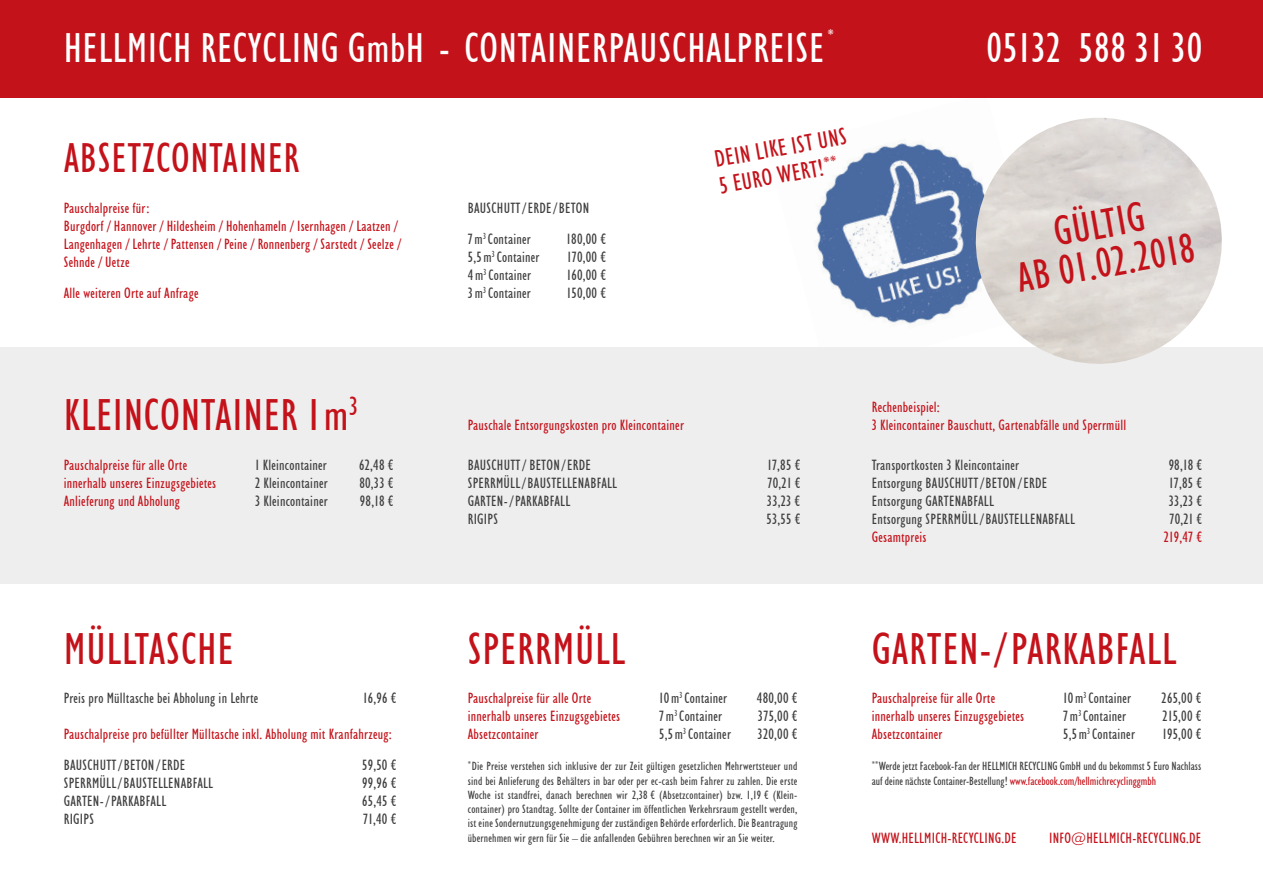
<style>
.page{position:relative;width:1263px;height:893px;background:#fff}
.page>*{position:absolute;margin:0;border:0;box-sizing:border-box;transform-origin:0 0}
.t1{font:condensed 45px "Humanist 521 BT";letter-spacing:.015em;color:#c4121a}
.t2{font:condensed 42px "Humanist 521 BT";letter-spacing:.015em;color:#fff}
.t3{font:condensed 42px/39px "Humanist 521 BT";letter-spacing:.015em;color:#c4121a;text-align:center}
.t4{font:condensed 24px/27px "Humanist 521 BT";color:#c4121a}
.t5{font:condensed 15px/18px "Humanist 521 BT";letter-spacing:.015em;color:#3e3e3f}
.t6{font:condensed 15px/18px "Humanist 521 BT";letter-spacing:.015em;color:#c4121a}
.t7{font:condensed 13.95px "Humanist 521 BT";color:#fff}
.t8{font:condensed 12px/14.2px "Humanist 521 BT";color:#3e3e3f;text-align:justify}
.s1{color:#c4121a}
</style>
<div class="page">
<img style="left:767px;top:143px;width:199px;height:205px">
<div style="left:0;top:348px;width:1263px;height:236px;background:#eeeeef"></div>
<div style="left:0;top:0;width:1263px;height:98px;background:#c4121a"></div>
<img style="left:966px;top:118px;width:266px;height:246px">
<p class="t7" style="left:828px;top:26px;width:8px">*</p>
<h2 class="t2" style="left:64px;top:23px;width:762px">HELLMICH RECYCLING GmbH - CONTAINERPAUSCHALPREISE</h2>
<h2 class="t3" style="left:64px;top:138px;width:237px">ABSETZCONTAINER</h2>
<p class="t6" style="left:64px;top:199px;width:339px">Pauschalpreise für:<br>Burgdorf / Hannover / Hildesheim / Hohenhameln / Isernhagen / Laatzen / Langenhagen / Lehrte / Pattensen / Peine / Ronnenberg / Sarstedt / Seelze / Sehnde / Uetze</p>
<p class="t6" style="left:64px;top:284px;width:136px">Alle weiteren Orte auf Anfrage</p>
<p class="t5" style="left:468px;top:193px;width:123px;line-height:30.8px">BAUSCHUTT/ERDE/BETON<br>7m<sup>3</sup> Container</p>
<p class="t5" style="left:567px;top:230px;width:41px">180,00 €</p>
<p class="t5" style="left:468px;top:248px;width:73px">5,5m<sup>3</sup> Container</p>
<p class="t5" style="left:567px;top:248px;width:40px">170,00 €</p>
<p class="t5" style="left:468px;top:266px;width:65px">4m<sup>3</sup> Container</p>
<p class="t5" style="left:567px;top:266px;width:41px">160,00 €</p>
<p class="t5" style="left:468px;top:284px;width:65px">3m<sup>3</sup> Container</p>
<p class="t5" style="left:567px;top:284px;width:41px">150,00 €</p>
<h3 class="t4" style="left:712px;top:146px;width:135px;rotate:-10deg">DEIN LIKE IST UNS<br>5 EURO WERT!<sup>**</sup></h3>
<h2 class="t2" style="left:986px;top:23px;width:217px">05132 588 31 30</h2>
<h2 class="t3" style="left:1007px;top:221px;width:181px;rotate:-10deg">GÜLTIG<br>AB 01.02.2018</h2>
<h1 class="t1" style="left:64px;top:388px;width:296px">KLEINCONTAINER 1m<sup>3</sup></h1>
<p class="t6" style="left:64px;top:455px;width:154px">Pauschalpreise für alle Orte innerhalb unseres Einzugsgebietes<br>Anlieferung und Abholung</p>
<p class="t5" style="left:255px;top:455px;width:73px">1 Kleincontainer</p>
<p class="t5" style="left:359px;top:455px;width:36px">62,48 €</p>
<p class="t5" style="left:255px;top:473px;width:74px">2 Kleincontainer</p>
<p class="t5" style="left:359px;top:473px;width:35px">80,33 €</p>
<p class="t5" style="left:255px;top:491px;width:74px">3 Kleincontainer</p>
<p class="t5" style="left:360px;top:491px;width:35px">98,18 €</p>
<h1 class="t1" style="left:64px;top:622px;width:171px">MÜLLTASCHE</h1>
<p class="t5" style="left:363px;top:689px;width:35px">16,96 €</p>
<p class="t5" style="left:64px;top:689px;width:196px">Preis pro Mülltasche bei Abholung in Lehrte</p>
<p class="t6" style="left:64px;top:725px;width:330px">Pauschalpreise pro befüllter Mülltasche inkl. Abholung mit Kranfahrzeug:</p>
<p class="t5" style="left:64px;top:756px;width:151px">BAUSCHUTT/BETON/ERDE<br>SPERRMÜLL / BAUSTELLENABFALL<br>GARTEN- / PARKABFALL<br>RIGIPS</p>
<p class="t5" style="left:362px;top:756px;width:36px;text-align:justify">59,50 € 99,96 € 65,45 € 71,40 €</p>
<p class="t6" style="left:468px;top:416px;width:218px">Pauschale Entsorgungskosten pro Kleincontainer</p>
<p class="t5" style="left:468px;top:455px;width:151px">BAUSCHUTT / BETON / ERDE<br>SPERRMÜLL / BAUSTELLENABFALL<br>GARTEN- / PARKABFALL<br>RIGIPS</p>
<p class="t5" style="left:766px;top:455px;width:35px;text-align:justify">17,85 € 70,21 € 33,23 € 53,55 €</p>
<h1 class="t1" style="left:468px;top:622px;width:159px">SPERRMÜLL</h1>
<p class="t6" style="left:468px;top:689px;width:154px">Pauschalpreise für alle Orte innerhalb unseres Einzugsgebietes<br>Absetzcontainer</p>
<p class="t5" style="left:659px;top:689px;width:70px">10m<sup>3</sup> Container</p>
<p class="t5" style="left:757px;top:689px;width:42px">480,00 €</p>
<p class="t5" style="left:659px;top:707px;width:65px">7m<sup>3</sup> Container</p>
<p class="t5" style="left:758px;top:707px;width:41px">375,00 €</p>
<p class="t5" style="left:659px;top:725px;width:73px">5,5m<sup>3</sup> Container</p>
<p class="t5" style="left:758px;top:725px;width:41px">320,00 €</p>
<p class="t8" style="left:468px;top:759px;width:331px"><sup>*</sup>Die Preise verstehen sich inklusive der zur Zeit gültigen gesetzlichen Mehrwertsteuer und sind bei Anlieferung des Behälters in bar oder per ec-cash beim Fahrer zu zahlen. Die erste Woche ist standfrei, danach berechnen wir 2,38 € (Absetzcontainer) bzw. 1,19 € (Klein&shy;container) pro Standtag. Sollte der Container im öffentlichen Verkehrsraum gestellt werden, ist eine Sondernutzungsgenehmigung der zuständigen Behörde erforderlich. Die Beantragung übernehmen wir gern für Sie – die anfallenden Gebühren berechnen wir an Sie weiter.</p>
<p class="t6" style="left:872px;top:398px;width:256px">Rechenbeispiel:<br>3 Kleincontainer Bauschutt, Gartenabfälle und Sperrmüll</p>
<p class="t5" style="left:872px;top:455px;width:205px">Transportkosten 3 Kleincontainer<br>Entsorgung BAUSCHUTT/BETON / ERDE Entsorgung GARTENABFALL<br>Entsorgung SPERRMÜLL/BAUSTELLENABFALL</p>
<p class="t6" style="left:872px;top:527px;width:56px">Gesamtpreis</p>
<p class="t5" style="left:1169px;top:455px;width:35px;text-align:justify">98,18 € 17,85 € 33,23 € 70,21 €</p>
<p class="t6" style="left:1164px;top:527px;width:40px">219,47 €</p>
<h1 class="t1" style="left:872px;top:622px;width:306px">GARTEN-/PARKABFALL</h1>
<p class="t6" style="left:872px;top:689px;width:154px">Pauschalpreise für alle Orte innerhalb unseres Einzugsgebietes<br>Absetzcontainer</p>
<p class="t5" style="left:1063px;top:689px;width:70px">10m<sup>3</sup> Container</p>
<p class="t5" style="left:1161px;top:689px;width:41px">265,00 €</p>
<p class="t5" style="left:1063px;top:707px;width:65px">7m<sup>3</sup> Container</p>
<p class="t5" style="left:1162px;top:707px;width:40px">215,00 €</p>
<p class="t5" style="left:1063px;top:725px;width:73px">5,5m<sup>3</sup> Container</p>
<p class="t5" style="left:1162px;top:725px;width:40px">195,00 €</p>
<p class="t8" style="left:872px;top:759px;width:331px"><sup>**</sup> Werde jetzt Facebook-Fan der HELLMICH RECYCLING GmbH und du bekommst 5 Euro Nachlass auf deine nächste Container-Bestellung! <span class="s1">www.facebook.com/hellmichrecyclinggmbh</span></p>
<p class="t6" style="left:872px;top:829px;width:146px">WWW.HELLMICH-RECYCLING.DE</p>
<p class="t6" style="left:1049px;top:829px;width:154px">INFO@HELLMICH-RECYCLING.DE</p>
</div>
